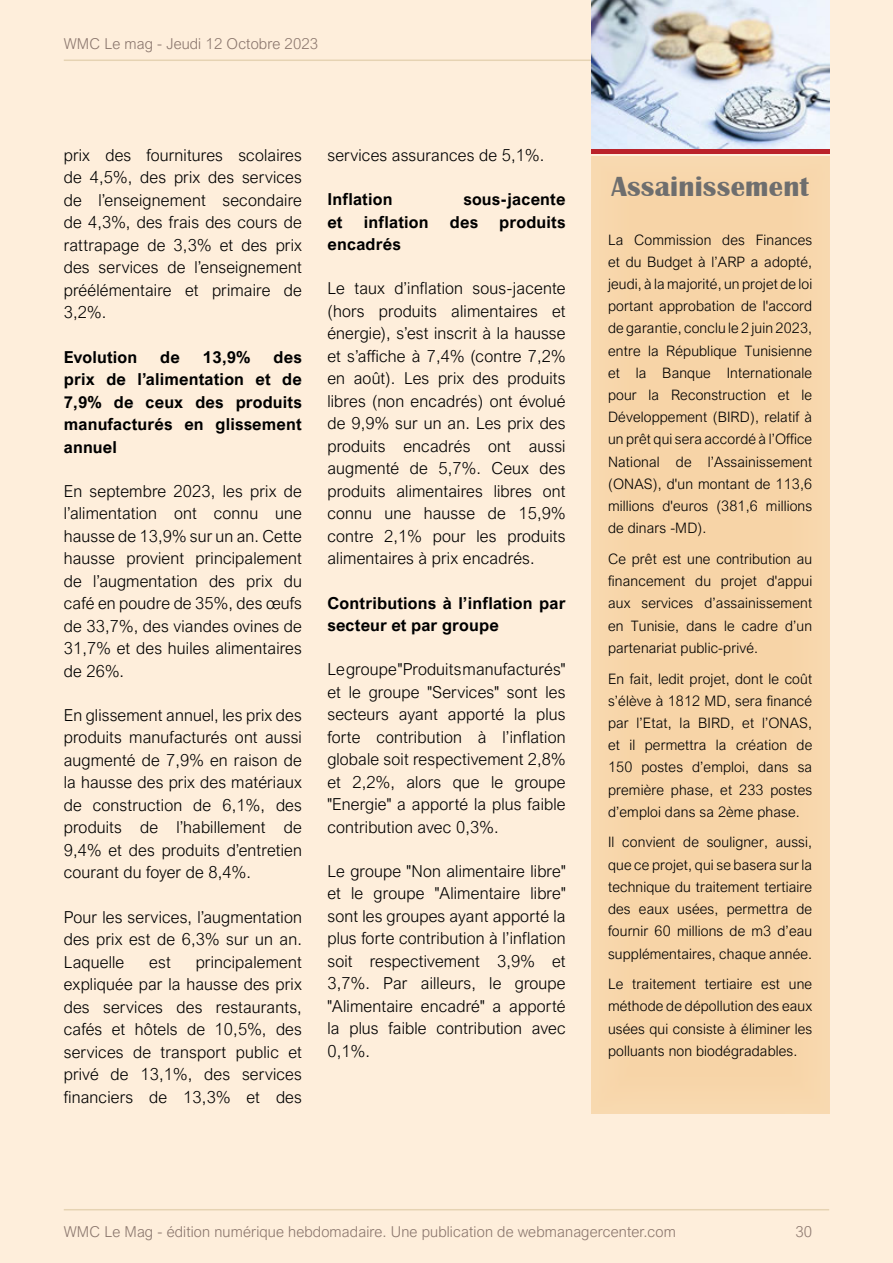
<style>
.page{position:relative;width:893px;height:1263px;background:#feeedb}
.page>*{position:absolute;margin:0;border:0;box-sizing:border-box;transform-origin:0 0}
.t1{font:700 28.5px "Britannic";letter-spacing:.01em;color:#6e6e6e}
.t2{font:300 16.5px/22.5px "Arial Nova";letter-spacing:.01em;color:#000;text-align:justify}
.t3{font:700 16.5px/22.5px "Arial Nova W07";letter-spacing:.01em;color:#000;text-align:justify}
.t4{font:300 15px "Arial Nova W07";letter-spacing:.01em;color:#8b776e}
.t5{font:300 14.4px/22.2px "Arial Nova";letter-spacing:.01em;color:#000;text-align:justify}
</style>
<div class="page">
<hr style="left:892px;top:0;width:1px;height:1263px;background:#feead2">
<hr style="left:64px;top:60px;width:765px;height:1px;background:#e0cda9">
<hr style="left:64px;top:1209px;width:765px;height:1px;background:#e0cda9">
<div style="left:578px;top:146px;width:264px;height:968px;background:#fff;opacity:.75"></div>
<hr style="left:591px;top:149px;width:238px;height:4px;background:#bb222a">
<img style="left:591px;top:0;width:238px;height:149px">
<p class="t4" style="left:64px;top:35px;width:256px">WMC Le mag - Jeudi 12 Octobre 2023</p>
<p class="t2" style="left:64px;top:144px;width:240px">prix des fournitures scolaires de 4,5%, des prix des services de l’enseignement secondaire de 4,3%, des frais des cours de rattrapage de 3,3% et des prix des services de l’enseignement préélémentaire et primaire de 3,2%.</p>
<p class="t3" style="left:64px;top:345px;width:75px">Evolution</p>
<p class="t3" style="left:160px;top:345px;width:21px">de</p>
<p class="t3" style="left:203px;top:345px;width:49px">13,9%</p>
<p class="t3" style="left:64px;top:345px;width:240px;text-indent:210px">des prix de l’alimentation et de 7,9% de ceux des produits manufacturés en glissement annuel</p>
<p class="t2" style="left:64px;top:480px;width:240px">En septembre 2023, les prix de l’alimentation ont connu une hausse de 13,9% sur un an. Cette hausse provient principalement de l’augmentation des prix du café en poudre de 35%, des œufs de 33,7%, des viandes ovines de 31,7% et des huiles alimentaires de 26%.</p>
<p class="t2" style="left:64px;top:704px;width:240px">En glissement annuel, les prix des produits manufacturés ont aussi augmenté de 7,9% en raison de la hausse des prix des matériaux de construction de 6,1%, des produits de l’habillement de 9,4% et des produits d’entretien courant du foyer de 8,4%.</p>
<p class="t2" style="left:64px;top:905px;width:240px">Pour les services, l’augmentation des prix est de 6,3% sur un an.<br>Laquelle</p>
<p class="t2" style="left:64px;top:950px;width:240px;text-indent:132px">principalement expliquée par la hausse des prix des services des restaurants, cafés et hôtels de 10,5%, des services de transport public et privé de 13,1%, des services financiers de 13,3% et des</p>
<p class="t2" style="left:149px;top:950px;width:23px">est</p>
<p class="t2" style="left:327px;top:144px;width:218px">services assurances de 5,1%.</p>
<p class="t3" style="left:327px;top:188px;width:67px">Inflation</p>
<p class="t3" style="left:463px;top:188px;width:104px">sous-jacente</p>
<p class="t3" style="left:327px;top:210px;width:17px">et</p>
<p class="t3" style="left:364px;top:210px;width:66px">inflation</p>
<p class="t3" style="left:450px;top:210px;width:30px">des</p>
<p class="t3" style="left:499px;top:210px;width:68px">produits</p>
<p class="t3" style="left:327px;top:233px;width:75px">encadrés</p>
<p class="t2" style="left:327px;top:277px;width:240px">Le taux d’inflation sous-jacente (hors produits alimentaires et énergie), s’est inscrit à la hausse et s’affiche à 7,4% (contre 7,2% en août). Les prix des produits libres (non encadrés) ont évolué de 9,9% sur un an. Les prix des produits encadrés ont aussi augmenté de 5,7%. Ceux des produits alimentaires libres ont connu une hausse de 15,9% contre 2,1% pour les produits alimentaires à prix encadrés.</p>
<p class="t3" style="left:327px;top:591px;width:240px">Contributions à l’inflation par secteur et par groupe</p>
<p class="t2" style="left:327px;top:658px;width:240px">Le groupe "Produits manufacturés" et le groupe "Services" sont les secteurs ayant apporté la plus forte contribution à l’inflation globale soit respectivement 2,8% et 2,2%, alors que le groupe "Energie" a apporté la plus faible contribution avec 0,3%.</p>
<p class="t2" style="left:327px;top:860px;width:240px">Le groupe "Non alimentaire libre" et le groupe "Alimentaire libre" sont les groupes ayant apporté la plus forte contribution à l’inflation soit respectivement 3,9% et 3,7%. Par ailleurs, le groupe "Alimentaire encadré" a apporté la plus faible contribution avec 0,1%.</p>
<h1 class="t1" style="left:611px;top:171px;width:199px">Assainissement</h1>
<p class="t5" style="left:608px;top:228px;width:206px">La Commission des Finances et du Budget à l’ARP a adopté, jeudi, à la majorité, un projet de loi portant approbation de l'accord de garantie, conclu le 2 juin 2023, entre la République Tunisienne et la Banque Internationale pour la Reconstruction et le Développement (BIRD), relatif à un prêt qui sera accordé à l’Office National de l’Assainissement (ONAS), d'un montant de 113,6 millions d'euros (381,6 millions de dinars -MD).</p>
<p class="t5" style="left:608px;top:548px;width:206px">Ce prêt est une contribution au financement du projet d'appui aux services d’assainissement en Tunisie, dans le cadre d’un partenariat public-privé.</p>
<p class="t5" style="left:608px;top:667px;width:206px">En fait, ledit projet, dont le coût s’élève à 1812 MD, sera financé par l’Etat, la BIRD, et l’ONAS, et il permettra la création de 150 postes d’emploi, dans sa première phase, et 233 postes d’emploi dans sa 2ème phase.</p>
<p class="t5" style="left:608px;top:831px;width:206px">Il convient de souligner, aussi, que ce projet, qui se basera sur la technique du traitement tertiaire des eaux usées, permettra de fournir 60 millions de m3 d’eau supplémentaires, chaque année.</p>
<p class="t5" style="left:608px;top:973px;width:206px">Le traitement tertiaire est une méthode de dépollution des eaux usées qui consiste à éliminer les polluants non biodégradables.</p>
<p class="t4" style="left:64px;top:1223px;width:614px">WMC Le Mag - édition numérique hebdomadaire. Une publication de webmanagercenter.com</p>
<p class="t4" style="left:795px;top:1223px;width:18px">30</p>
</div>
